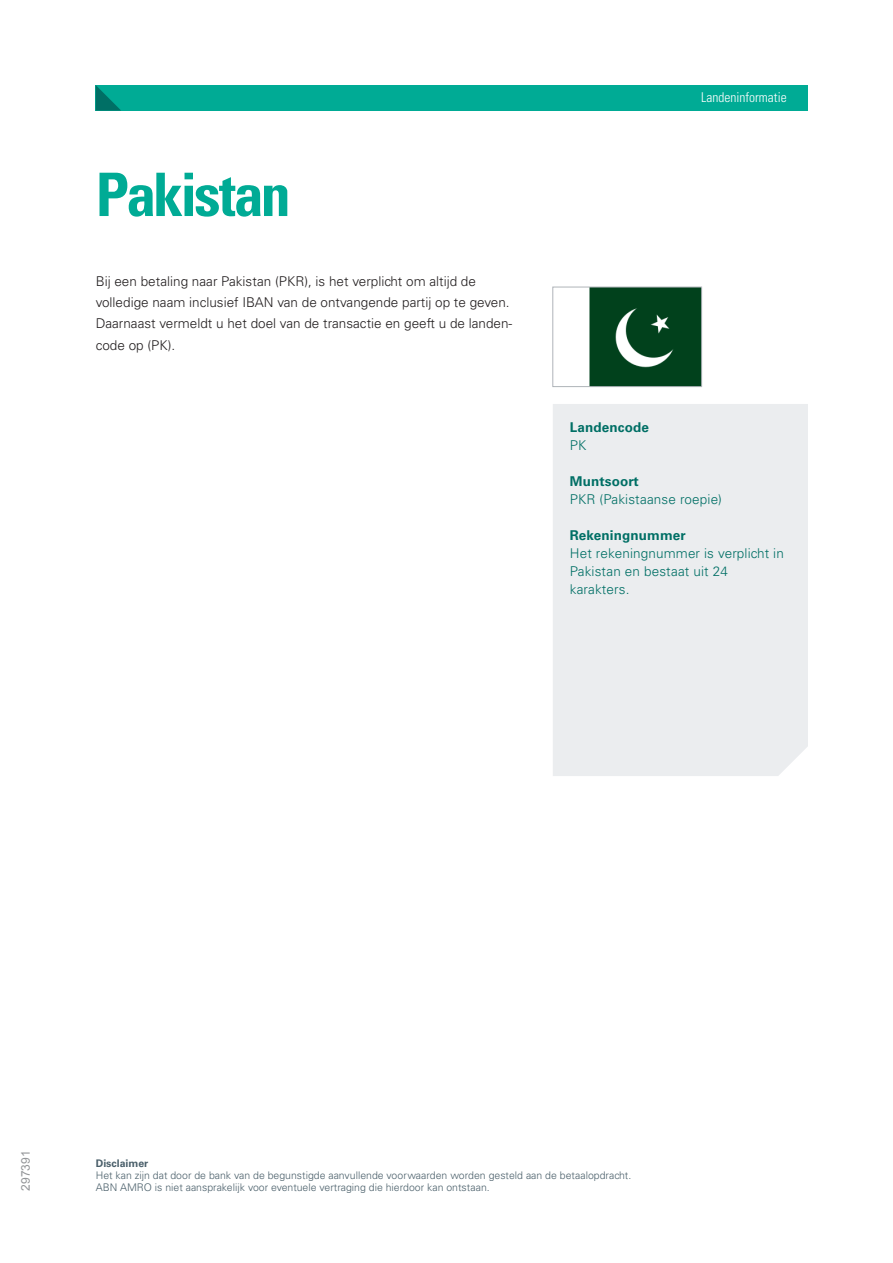
<style>
.page{position:relative;width:893px;height:1263px;background:#fff}
.page>*{position:absolute;margin:0;border:0;box-sizing:border-box;transform-origin:0 0}
.Bodyheading-01{font:700 condensed 60px "Univers LT Std";letter-spacing:-.045em;color:#00ab95}
.t1{font:300 13.5px/21.1px "Univers LT Std";color:#231f20}
.kader_body{font:300 13.5px/18px "Univers LT Std";letter-spacing:.01em;color:#006f65}
.kader_body-2{font:700 13.5px "Univers LT Std";letter-spacing:.01em;color:#006f65}
.t2{font:300 condensed 13.5px "Univers LT Std";color:#fff}
.t3{font:12px "Arial";color:#939598}
.t4{font:300 10.5px/12px "Univers LT Std";color:#4a5f6a}
.kopje_disclaimer{font:700 10.5px "Univers LT Std";color:#4a5f6a}
</style>
<div class="page">
<div style="left:553px;top:404px;width:255px;height:372px;background:#ebedef"></div>
<img style="left:589px;top:289px;width:111px;height:96px">
<div style="left:552px;top:287px;width:150px;height:100px;border:1px solid #afb4b9"></div>
<div style="left:96px;top:85px;width:712px;height:26px;background:#00ab95"></div>
<svg style="left:96px;top:85px;width:25px;height:26px"></svg>
<p class="Bodyheading-01" style="left:96px;top:158px;width:196px">Pakistan</p>
<p class="t1" style="left:96px;top:271px;width:418px">Bij een betaling naar Pakistan (PKR), is het verplicht om altijd de volledige naam inclusief IBAN van de ontvangende partij op te geven.<br>Daarnaast vermeldt u het doel van de transactie en geeft u de landen&shy;code op (PK).</p>
<p class="t2" style="left:701px;top:89px;width:87px">Landeninformatie</p>
<p class="kader_body-2" style="left:570px;top:419px;width:81px">Landencode</p>
<p class="kader_body" style="left:570px;top:436px;width:18px">PK</p>
<p class="kader_body-2" style="left:570px;top:473px;width:71px">Muntsoort</p>
<p class="kader_body" style="left:570px;top:490px;width:154px">PKR (Pakistaanse roepie)</p>
<p class="kader_body-2" style="left:570px;top:527px;width:118px">Rekeningnummer</p>
<p class="kader_body" style="left:570px;top:544px;width:216px">Het rekeningnummer is verplicht in<br>Pakistan en bestaat uit 24 karakters.</p>
<p class="t3" style="left:18px;top:1191px;width:42px;rotate:-90deg">297391</p>
<p class="kopje_disclaimer" style="left:96px;top:1157px;width:54px">Disclaimer</p>
<p class="t4" style="left:96px;top:1169px;width:537px">Het kan zijn dat door de bank van de begunstigde aanvullende voorwaarden worden gesteld aan de betaalopdracht.<br>ABN AMRO is niet aansprakelijk voor eventuele vertraging die hierdoor kan ontstaan.</p>
</div>
